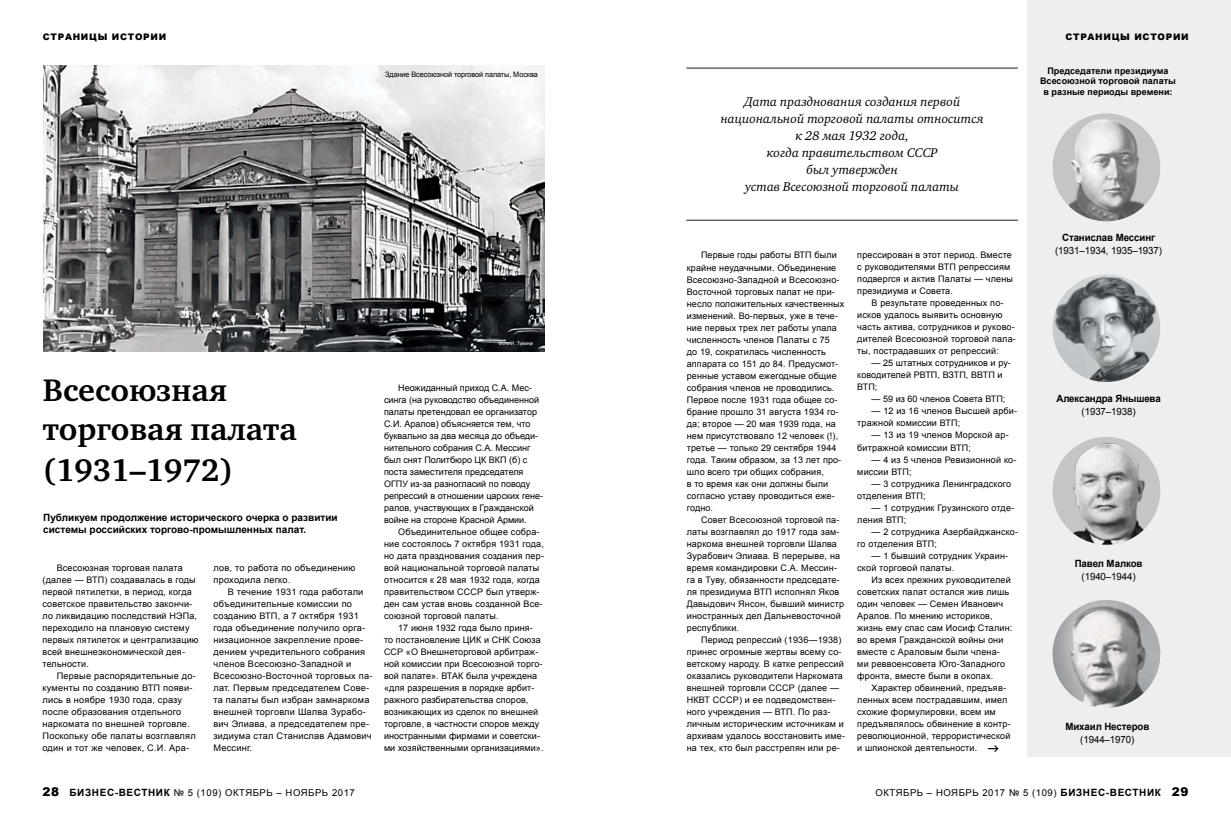
<style>
.page{position:relative;width:1231px;height:837px;background:#fff}
.page>*{position:absolute;margin:0;border:0;box-sizing:border-box;transform-origin:0 0}
.t1{font:700 32px/38.4px "Charter ITC";color:#000}
.t2{font:italic 13px/17px "Charter ITC";color:#000;text-align:center}
.t3{font:900 12px "Arial";color:#000}
.t4{font:700 10px/12px "Arial";letter-spacing:-.01em;color:#000}
.t5{font:10px "Arial";letter-spacing:-.01em;color:#000}
.t6{font:9.5px "Arial";letter-spacing:.06em;color:#000}
.t7{font:9px/12px "Arial";letter-spacing:.02em;color:#000}
.t8{font:9px/12px "Arial";color:#000}
.t9{font:700 9px/10.8px "Arial";letter-spacing:.005em;color:#000;text-align:center}
.t10{font:900 9px "Arial";letter-spacing:.08em;color:#000}
.t11{font:7.5px "Arial";letter-spacing:-.01em;color:#000}
.t12{font:5px "Arial";color:#fff}
.s1{font-weight:900;font-size:12px}
.s2{font-weight:700;font-size:10px}
</style>
<div class="page">
<div style="left:1026px;top:0;width:204px;height:756px;background:#eceeef"></div>
<img style="left:43px;top:66px;width:501px;height:285px">
<img style="left:1052px;top:274px;width:108px;height:108px;border-radius:54px">
<svg style="left:1052px;top:436px;width:108px;height:108px"></svg>
<img style="left:1056px;top:441px;width:104px;height:103px">
<img style="left:1052px;top:599px;width:108px;height:108px;border-radius:54px">
<div style="left:1052px;top:113px;width:108px;height:108px;background:#c3c5c7;border-radius:50%"></div>
<img style="left:1068px;top:116px;width:75px;height:105px">
<hr style="left:686px;top:68px;width:331px;height:1px;background:#000">
<hr style="left:686px;top:220px;width:331px;height:1px;background:#000">
<p class="t10" style="left:43px;top:30px;width:125px">СТРАНИЦЫ ИСТОРИИ</p>
<p class="t10" style="left:1065px;top:30px;width:125px">СТРАНИЦЫ ИСТОРИИ</p>
<p class="t11" style="left:385px;top:70px;width:154px">Здание Всесоюзной торговой палаты, Москва</p>
<p class="t12" style="left:498px;top:339px;width:36px">Фото И. Тувина</p>
<h1 class="t1" style="left:43px;top:371px;width:255px">Всесоюзная торговая палата</h1>
<h1 class="t1" style="left:43px;top:451px;width:192px">(1931–1972)</h1>
<p class="t4" style="left:43px;top:511px;width:296px">Публикуем продолжение исторического очерка о развитии системы российских торгово-промышленных палат.</p>
<p class="t7" style="left:42px;top:561px;width:158px;text-indent:14px">Всесоюзная торговая палата (далее — ВТП) создавалась в годы первой пятилетки, в период, когда советское правительство закончи&shy;ло ликвидацию последствий НЭПа, переходило на плановую систему первых пятилеток и централизацию всей внешнеэкономической дея&shy;тельности.</p>
<p class="t7" style="left:42px;top:669px;width:155px;text-indent:14px">Первые распорядительные до&shy;кументы по созданию ВТП появи&shy;лись в ноябре 1930 года, сразу после образования отдельного наркомата по внешней торговле.<br>Поскольку обе палаты возглавлял один и тот же человек, С.И. Ара-</p>
<p class="t7" style="left:213px;top:561px;width:143px">лов, то работа по объединению проходила легко.</p>
<p class="t7" style="left:213px;top:585px;width:160px;text-indent:14px">В течение 1931 года работали объединительные комиссии по созданию ВТП, а 7 октября 1931 года объединение получило орга&shy;низационное закрепление прове&shy;дением учредительного собрания членов Всесоюзно-Западной и<br>Всесоюзно-Восточной торговых па&shy;лат. Первым председателем Сове&shy;та палаты был избран замнаркома внешней торговли Шалва Зурабо&shy;вич Элиава, а председателем пре&shy;зидиума стал Станислав Адамович<br>Мессинг.</p>
<p class="t8" style="left:384px;top:381px;width:161px;text-indent:14px">Неожиданный приход С.А. Мес&shy;синга (на руководство объединенной палаты претендовал ее организатор С.И. Аралов) объясняется тем, что буквально за два месяца до объеди&shy;нительного собрания С.А. Мессинг был снят Политбюро ЦК ВКП (б) с поста заместителя председателя ОГПУ из-за разногласий по поводу репрессий в отношении царских гене&shy;ралов, участвующих в Гражданской войне на стороне Красной Армии.</p>
<p class="t7" style="left:384px;top:525px;width:161px;text-indent:14px">Объединительное общее собра&shy;ние состоялось 7 октября 1931 года, но дата празднования создания пер&shy;вой национальной торговой палаты относится к 28 мая 1932 года, когда правительством СССР был утверж&shy;ден сам устав вновь созданной Все&shy;союзной торговой палаты.</p>
<p class="t7" style="left:384px;top:621px;width:161px;text-indent:14px">17 июня 1932 года было приня&shy;то постановление ЦИК и СНК Союза ССР «О Внешнеторговой арбитраж&shy;ной комиссии при Всесоюзной торго&shy;вой палате». ВТАК была учреждена «для разрешения в порядке арбит&shy;ражного разбирательства споров, возникающих из сделок по внешней торговле, в частности споров между иностранными фирмами и советски&shy;ми хозяйственными организациями».</p>
<h2 class="t2" style="left:720px;top:93px;width:264px">Дата празднования создания первой национальной торговой палаты относится к 28 мая 1932 года,<br>когда правительством СССР<br>был утвержден<br>устав Всесоюзной торговой палаты</h2>
<p class="t7" style="left:686px;top:249px;width:159px;text-indent:14px">Первые годы работы ВТП были крайне неудачными. Объединение<br>Всесоюзно-Западной и Всесоюзно-<br>Восточной торговых палат не при&shy;несло положительных качественных изменений. Во-первых, уже в тече&shy;ние первых трех лет работы упала численность членов Палаты с 75<br>до 19, сократилась численность аппарата со 151 до 84. Предусмот&shy;ренные уставом ежегодные общие собрания членов не проводились.<br>Первое после 1931 года общее со&shy;брание прошло 31 августа 1934 го&shy;да; второе — 20 мая 1939 года, на нем присутствовало 12 человек (!), третье — только 29 сентября 1944 года. Таким образом, за 13 лет про&shy;шло всего три общих собрания,<br>в то время как они должны были согласно уставу проводиться еже&shy;годно.</p>
<p class="t7" style="left:686px;top:513px;width:159px;text-indent:14px">Совет Всесоюзной торговой па&shy;латы возглавлял до 1917 года зам&shy;наркома внешней торговли Шалва<br>Зурабович Элиава. В перерыве, на время командировки С.А. Мессин&shy;га в Туву, обязанности председате&shy;ля президиума ВТП исполнял Яков<br>Давыдович Янсон, бывший министр иностранных дел Дальневосточной республики.</p>
<p class="t7" style="left:686px;top:633px;width:160px;text-indent:14px">Период репрессий (1936—1938) принес огромные жертвы всему со&shy;ветскому народу. В катке репрессий оказались руководители Наркомата внешней торговли СССР (далее —<br>НКВТ СССР) и ее подведомствен&shy;ного учреждения — ВТП. По раз&shy;личным историческим источникам и архивам удалось восстановить име&shy;на тех, кто был расстрелян или ре-</p>
<p class="t7" style="left:857px;top:249px;width:157px">прессирован в этот период. Вместе с руководителями ВТП репрессиям подвергся и актив Палаты — члены президиума и Совета.</p>
<p class="t7" style="left:857px;top:297px;width:160px;text-indent:14px">В результате проведенных по&shy;исков удалось выявить основную часть актива, сотрудников и руково&shy;дителей Всесоюзной торговой пала&shy;ты, пострадавших от репрессий:</p>
<p class="t7" style="left:857px;top:357px;width:155px;text-indent:14px">— 25 штатных сотрудников и ру&shy;ководителей РВТП, ВЗТП, ВВТП и<br>ВТП;</p>
<p class="t7" style="left:871px;top:393px;width:135px">— 59 из 60 членов Совета ВТП;</p>
<p class="t7" style="left:857px;top:405px;width:161px;text-indent:14px">— 12 из 16 членов Высшей арби&shy;тражной комиссии ВТП;</p>
<p class="t7" style="left:857px;top:429px;width:153px;text-indent:14px">— 13 из 19 членов Морской ар&shy;битражной комиссии ВТП;</p>
<p class="t7" style="left:857px;top:453px;width:161px;text-indent:14px">— 4 из 5 членов Ревизионной ко&shy;миссии ВТП;</p>
<p class="t7" style="left:857px;top:477px;width:155px;text-indent:14px">— 3 сотрудника Ленинградского отделения ВТП;</p>
<p class="t7" style="left:857px;top:501px;width:158px;text-indent:14px">— 1 сотрудник Грузинского отде&shy;ления ВТП;</p>
<p class="t7" style="left:857px;top:525px;width:162px;text-indent:14px">— 2 сотрудника Азербайджанско&shy;го отделения ВТП;</p>
<p class="t7" style="left:857px;top:549px;width:152px;text-indent:14px">— 1 бывший сотрудник Украин&shy;ской торговой палаты.</p>
<p class="t7" style="left:857px;top:573px;width:156px;text-indent:14px">Из всех прежних руководителей советских палат остался жив лишь один человек — Семен Иванович<br>Аралов. По мнению историков, жизнь ему спас сам Иосиф Сталин: во время Гражданской войны они вместе с Араловым были члена&shy;ми реввоенсовета Юго-Западного фронта, вместе были в окопах.</p>
<p class="t7" style="left:857px;top:681px;width:155px;text-indent:14px">Характер обвинений, предъяв&shy;ленных всем пострадавшим, имел схожие формулировки, всем им предъявлялось обвинение в контр&shy;революционной, террористической и шпионской деятельности.</p>
<p class="t9" style="left:1039px;top:65px;width:137px">Председатели президиума<br>Всесоюзной торговой палаты в разные периоды времени:</p>
<p class="t4" style="left:1061px;top:231px;width:95px">Станислав Мессинг</p>
<p class="t5" style="left:1055px;top:243px;width:108px">(1931–1934, 1935–1937)</p>
<p class="t4" style="left:1056px;top:392px;width:106px">Александра Янышева</p>
<p class="t5" style="left:1081px;top:405px;width:56px">(1937–1938)</p>
<p class="t4" style="left:1074px;top:557px;width:69px">Павел Малков</p>
<p class="t5" style="left:1081px;top:569px;width:56px">(1940–1944)</p>
<p class="t4" style="left:1065px;top:720px;width:85px">Михаил Нестеров</p>
<p class="t5" style="left:1080px;top:732px;width:56px">(1944–1970)</p>
<p class="t6" style="left:43px;top:785px;width:314px"><span class="s1">30</span> <span class="s2">БИЗНЕС-ВЕСТНИК</span> № 5 (109) ОКТЯБРЬ – НОЯБРЬ 2017</p>
<p class="t6" style="left:875px;top:785px;width:314px">ОКТЯБРЬ – НОЯБРЬ 2017 № 5 (109) <span class="s2">БИЗНЕС-ВЕСТНИК</span> <span class="s1">31</span></p>
<h3 class="t3" style="left:43px;top:782px;width:18px">28</h3>
<h3 class="t3" style="left:1171px;top:782px;width:18px">29</h3>
</div>
